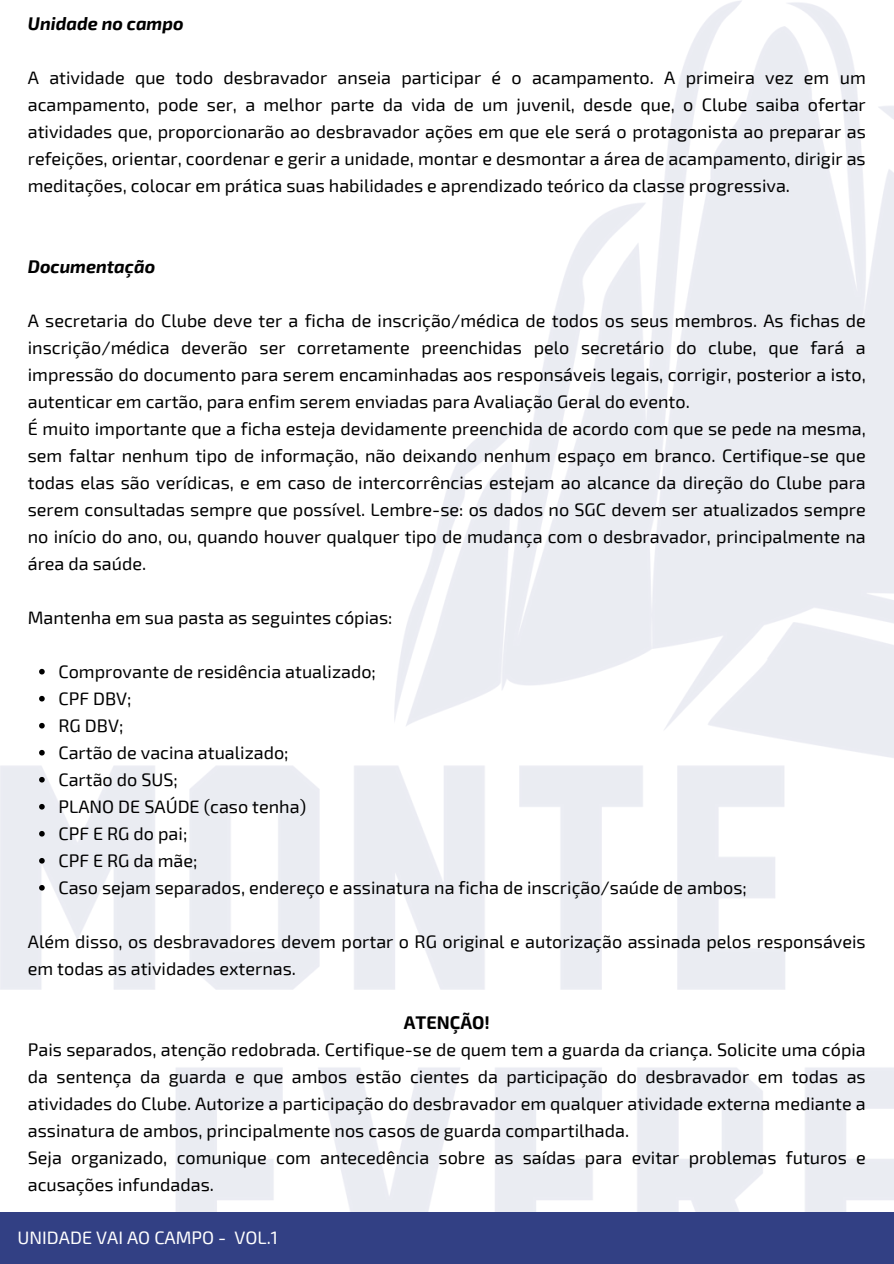
<style>
.page{position:relative;width:894px;height:1264px;background:#fff}
.page>*{position:absolute;margin:0;border:0;box-sizing:border-box;transform-origin:0 0}
.t1{font:18px/27px "Exo 2";color:#000;text-align:justify}
.t2{font:italic 700 18px "Exo 2";color:#000}
.t3{font:18px "Exo 2";color:#fff}
.t4{font:700 18px "Exo 2";color:#000}
</style>
<div class="page">
<img style="left:0;top:0;width:893px;height:1212px">
<div style="left:0;top:1212px;width:893px;height:51px;background:#324084"></div>
<svg style="left:39px;top:669px;width:6px;height:5px"></svg>
<svg style="left:39px;top:696px;width:6px;height:5px"></svg>
<svg style="left:39px;top:723px;width:6px;height:5px"></svg>
<svg style="left:39px;top:750px;width:6px;height:5px"></svg>
<svg style="left:39px;top:777px;width:6px;height:5px"></svg>
<svg style="left:39px;top:804px;width:6px;height:5px"></svg>
<svg style="left:39px;top:831px;width:6px;height:5px"></svg>
<svg style="left:39px;top:858px;width:6px;height:5px"></svg>
<svg style="left:39px;top:885px;width:6px;height:5px"></svg>
<p class="t2" style="left:28px;top:11px;width:157px">Unidade no campo</p>
<h2 class="t1" style="left:28px;top:63px;width:839px">A atividade que todo desbravador anseia participar é o acampamento. A primeira vez em um acampamento, pode ser, a melhor parte da vida de um juvenil, desde que, o Clube saiba ofertar atividades que, proporcionarão ao desbravador ações em que ele será o protagonista ao preparar as refeições, orientar, coordenar e gerir a unidade, montar e desmontar a área de acampamento, dirigir as meditações, colocar em prática suas habilidades e aprendizado teórico da classe progressiva.</h2>
<p class="t2" style="left:28px;top:254px;width:129px">Documentação</p>
<p class="t1" style="left:28px;top:306px;width:839px">A secretaria do Clube deve ter a ficha de inscrição/médica de todos os seus membros. As fichas de inscrição/médica deverão ser corretamente preenchidas pelo secretário do clube, que fará a impressão do documento para serem encaminhadas aos responsáveis legais, corrigir, posterior a isto, autenticar em cartão, para enfim serem enviadas para Avaliação Geral do evento.</p>
<p class="t1" style="left:28px;top:414px;width:839px">É muito importante que a ficha esteja devidamente preenchida de acordo com que se pede na mesma, sem faltar nenhum tipo de informação, não deixando nenhum espaço em branco. Certifique-se que todas elas são verídicas, e em caso de intercorrências estejam ao alcance da direção do Clube para serem consultadas sempre que possível. Lembre-se: os dados no SGC devem ser atualizados sempre no início do ano, ou, quando houver qualquer tipo de mudança com o desbravador, principalmente na área da saúde.</p>
<p class="t1" style="left:28px;top:603px;width:366px">Mantenha em sua pasta as seguintes cópias:</p>
<p class="t1" style="left:58px;top:657px;width:319px">Comprovante de residência atualizado;</p>
<p class="t1" style="left:58px;top:684px;width:74px">CPF DBV;</p>
<p class="t1" style="left:58px;top:711px;width:66px">RG DBV;</p>
<p class="t1" style="left:58px;top:738px;width:231px">Cartão de vacina atualizado;</p>
<p class="t1" style="left:58px;top:765px;width:121px">Cartão do SUS;</p>
<p class="t1" style="left:58px;top:792px;width:249px">PLANO DE SAÚDE (caso tenha)</p>
<p class="t1" style="left:58px;top:819px;width:130px">CPF E RG do pai;</p>
<p class="t1" style="left:58px;top:846px;width:140px">CPF E RG da mãe;</p>
<p class="t1" style="left:58px;top:873px;width:689px">Caso sejam separados, endereço e assinatura na ficha de inscrição/saúde de ambos;</p>
<p class="t1" style="left:28px;top:927px;width:839px">Além disso, os desbravadores devem portar o RG original e autorização assinada pelos responsáveis em todas as atividades externas.</p>
<p class="t4" style="left:404px;top:1010px;width:87px">ATENÇÃO!</p>
<p class="t1" style="left:28px;top:1035px;width:839px">Pais separados, atenção redobrada. Certifique-se de quem tem a guarda da criança. Solicite uma cópia da sentença da guarda e que ambos estão cientes da participação do desbravador em todas as atividades do Clube. Autorize a participação do desbravador em qualquer atividade externa mediante a assinatura de ambos, principalmente nos casos de guarda compartilhada.</p>
<h1 class="t1" style="left:28px;top:1143px;width:839px">Seja organizado, comunique com antecedência sobre as saídas para evitar problemas futuros e acusações infundadas.</h1>
<h2 class="t3" style="left:18px;top:1225px;width:262px">UNIDADE VAI AO CAMPO - VOL.1</h2>
</div>
